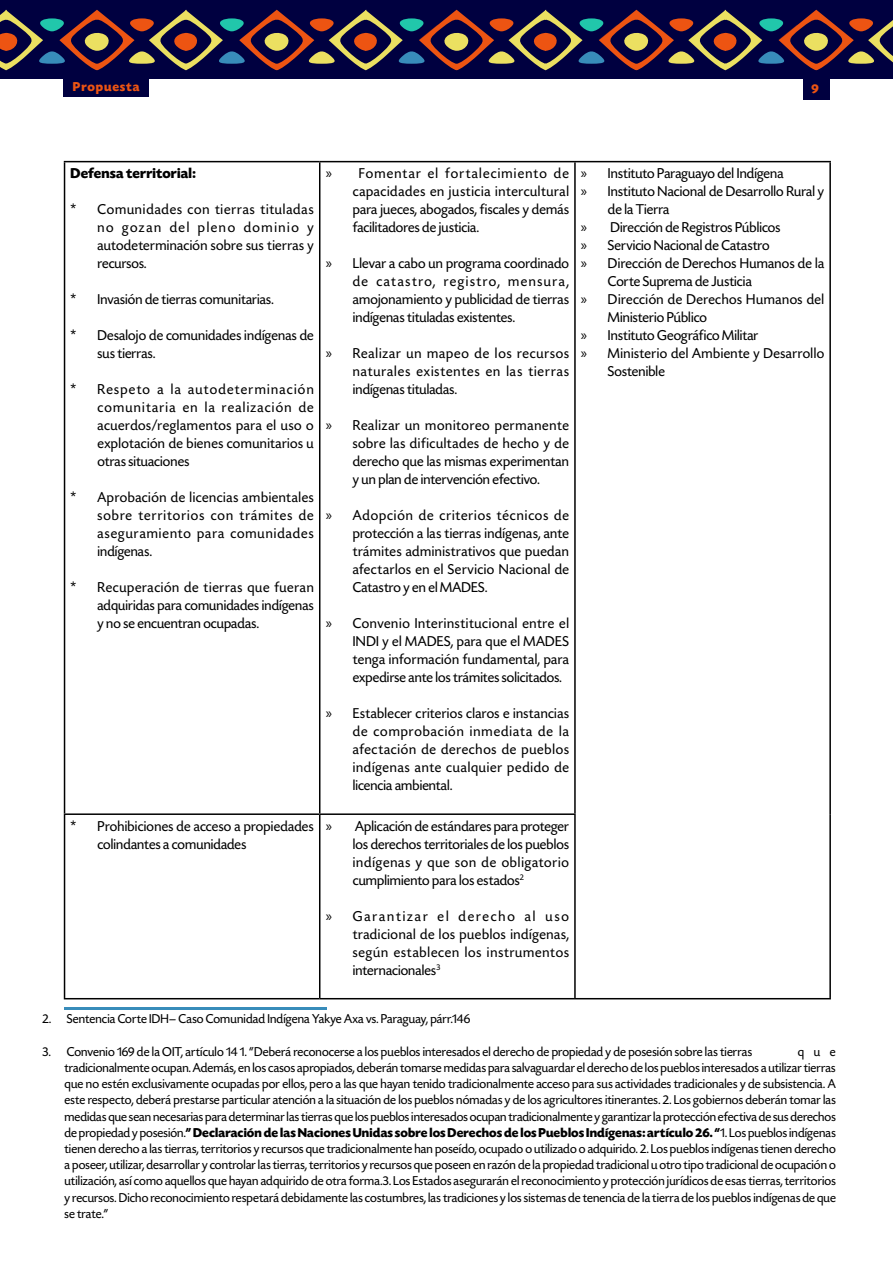
<style>
.page{position:relative;width:893px;height:1263px;background:#fff}
.page>*{position:absolute;margin:0;border:0;box-sizing:border-box;transform-origin:0 0}
.t1{font:15px/18px "Today SHOP";letter-spacing:.01em;color:#000;text-align:justify}
.t2{font:15px "Today SHOP";letter-spacing:.03em;color:#000}
.t3{font:15px "Today SHOP";letter-spacing:.035em;color:#000}
.t4{font:700 15px "Today SHOP";letter-spacing:.01em;color:#000}
.t5{font:13.5px/16.2px "Today SHOP";letter-spacing:.01em;color:#000;text-align:justify}
.t6{font:700 13.5px "Today SHOP";letter-spacing:.065em;color:#ed5412}
.s1{font-family:"Myriad Pro"}
.s2{font-weight:700}
</style>
<div class="page">
<div style="left:803px;top:79px;width:26px;height:20px;background:#000040"></div>
<div style="left:64px;top:77px;width:85px;height:20px;background:#000040"></div>
<div style="left:0;top:0;width:893px;height:79px;background:#000040"></div>
<svg style="left:0;top:10px;width:893px;height:60px"></svg>
<hr style="left:64px;top:161px;width:256px;height:1px;background:#000">
<hr style="left:64px;top:162px;width:1px;height:651px;background:#000">
<hr style="left:320px;top:161px;width:255px;height:1px;background:#000">
<hr style="left:319px;top:162px;width:1px;height:651px;background:#000">
<hr style="left:575px;top:161px;width:256px;height:1px;background:#000">
<hr style="left:574px;top:162px;width:2px;height:651px;background:#000">
<hr style="left:829px;top:162px;width:2px;height:652px;background:#000">
<hr style="left:64px;top:813px;width:256px;height:2px;background:#000">
<hr style="left:64px;top:815px;width:1px;height:183px;background:#000">
<hr style="left:320px;top:813px;width:256px;height:2px;background:#000">
<hr style="left:319px;top:815px;width:1px;height:183px;background:#000">
<hr style="left:574px;top:815px;width:2px;height:183px;background:#000">
<hr style="left:829px;top:814px;width:2px;height:184px;background:#000">
<hr style="left:64px;top:998px;width:256px;height:1px;background:#000">
<hr style="left:320px;top:998px;width:255px;height:1px;background:#000">
<hr style="left:575px;top:998px;width:256px;height:1px;background:#000">
<hr style="left:65px;top:1007px;width:262px;height:2px;background:#388cba">
<p class="t6" style="left:73px;top:80px;width:68px">Propuesta</p>
<p class="t6" style="left:811px;top:82px;width:9px">9</p>
<p class="t5" style="left:43px;top:1011px;width:10px">2.</p>
<p class="t5" style="left:43px;top:1044px;width:10px">3.</p>
<p class="t4" style="left:71px;top:165px;width:127px">Defensa territorial:</p>
<p class="t1" style="left:98px;top:201px;width:218px;text-indent:-27px">* Comunidades con tierras tituladas no gozan del pleno dominio y autodeterminación sobre sus tierras y recursos.</p>
<p class="t1" style="left:71px;top:291px;width:205px">* Invasión de tierras comunitarias.</p>
<p class="t1" style="left:98px;top:327px;width:218px;text-indent:-27px">* Desalojo de comunidades indígenas de sus tierras.</p>
<p class="t1" style="left:98px;top:381px;width:218px;text-indent:-27px">* Respeto a la autodeterminación comunitaria en la realización de acuerdos/reglamentos para el uso o explotación de bienes comunitarios u otras situaciones</p>
<p class="t1" style="left:98px;top:489px;width:218px;text-indent:-27px">* Aprobación de licencias ambientales sobre territorios con trámites de aseguramiento para comunidades indígenas.</p>
<p class="t1" style="left:98px;top:579px;width:218px;text-indent:-27px">* Recuperación de tierras que fueran adquiridas para comunidades indígenas y no se encuentran ocupadas.</p>
<p class="t1" style="left:353px;top:165px;width:218px;text-indent:-27px"><span class="s1">»</span> Fomentar el fortalecimiento de capacidades en justicia intercultural para jueces, abogados, fiscales y demás facilitadores de justicia.</p>
<p class="t1" style="left:353px;top:255px;width:218px;text-indent:-27px"><span class="s1">»</span> Llevar a cabo un programa coordinado de catastro, registro, mensura, amojonamiento y publicidad de tierras indígenas tituladas existentes.</p>
<p class="t1" style="left:353px;top:345px;width:218px;text-indent:-27px"><span class="s1">»</span> Realizar un mapeo de los recursos naturales existentes en las tierras indígenas tituladas.</p>
<p class="t1" style="left:353px;top:417px;width:218px;text-indent:-27px"><span class="s1">»</span> Realizar un monitoreo permanente sobre las dificultades de hecho y de derecho que las mismas experimentan y un plan de intervención efectivo.</p>
<p class="t1" style="left:353px;top:507px;width:218px;text-indent:-27px"><span class="s1">»</span> Adopción de criterios técnicos de protección a las tierras indígenas, ante trámites administrativos que puedan afectarlos en el Servicio Nacional de Catastro y en el MADES.</p>
<p class="t1" style="left:353px;top:615px;width:218px;text-indent:-27px"><span class="s1">»</span> Convenio Interinstitucional entre el INDI y el MADES, para que el MADES tenga información fundamental, para expedirse ante los trámites solicitados.</p>
<p class="t1" style="left:353px;top:705px;width:218px;text-indent:-27px"><span class="s1">»</span> Establecer criterios claros e instancias de comprobación inmediata de la afectación de derechos de pueblos indígenas ante cualquier pedido de licencia ambiental.</p>
<p class="t1" style="left:581px;top:165px;width:204px"><span class="s1">»</span> Instituto Paraguayo del Indígena</p>
<p class="t1" style="left:581px;top:183px;width:245px"><span class="s1">»</span> Instituto Nacional de Desarrollo Rural y</p>
<p class="t1" style="left:608px;top:201px;width:63px">de la Tierra</p>
<p class="t1" style="left:581px;top:219px;width:201px"><span class="s1">»</span> Dirección de Registros Públicos</p>
<p class="t1" style="left:581px;top:237px;width:190px"><span class="s1">»</span> Servicio Nacional de Catastro</p>
<p class="t1" style="left:581px;top:255px;width:245px"><span class="s1">»</span> Dirección de Derechos Humanos de la</p>
<p class="t1" style="left:608px;top:273px;width:145px">Corte Suprema de Justicia</p>
<p class="t3" style="left:581px;top:292px;width:245px"><span class="s1">»</span> Dirección de Derechos Humanos del</p>
<p class="t1" style="left:608px;top:309px;width:100px">Ministerio Público</p>
<p class="t1" style="left:581px;top:327px;width:179px"><span class="s1">»</span> Instituto Geográfico Militar</p>
<p class="t2" style="left:581px;top:346px;width:245px"><span class="s1">»</span> Ministerio del Ambiente y Desarrollo</p>
<p class="t1" style="left:608px;top:363px;width:58px">Sostenible</p>
<p class="t1" style="left:98px;top:817px;width:218px;text-indent:-27px">* Prohibiciones de acceso a propiedades colindantes a comunidades</p>
<p class="t1" style="left:353px;top:817px;width:218px;text-indent:-27px"><span class="s1">»</span> Aplicación de estándares para proteger los derechos territoriales de los pueblos indígenas y que son de obligatorio cumplimiento para los estados<sup>2</sup></p>
<p class="t1" style="left:353px;top:907px;width:218px;text-indent:-27px"><span class="s1">»</span> Garantizar el derecho al uso tradicional de los pueblos indígenas, según establecen los instrumentos internacionales<sup>3</sup></p>
<p class="t5" style="left:67px;top:1011px;width:405px">Sentencia Corte IDH– Caso Comunidad Indígena Yakye Axa vs. Paraguay, párr.146</p>
<p class="t5" style="left:67px;top:1044px;width:687px">Convenio 169 de la OIT, artículo 14 1. “Deberá reconocerse a los pueblos interesados el derecho de propiedad y de posesión sobre las tierras</p>
<p class="t5" style="left:65px;top:1044px;width:773px;text-indent:733px">que tradicionalmente ocupan. Además, en los casos apropiados, deberán tomarse medidas para salvaguardar el derecho de los pueblos interesados a utilizar tierras que no estén exclusivamente ocupadas por ellos, pero a las que hayan tenido tradicionalmente acceso para sus actividades tradicionales y de subsistencia. A este respecto, deberá prestarse particular atención a la situación de los pueblos nómadas y de los agricultores itinerantes. 2. Los gobiernos deberán tomar las medidas que sean necesarias para determinar las tierras que los pueblos interesados ocupan tradicionalmente y garantizar la protección efectiva de sus derechos de propiedad y posesión.<span class="s2">” Declaración de las Naciones Unidas sobre los Derechos de los Pueblos Indígenas: artículo 26. “</span>1. Los pueblos indígenas tienen derecho a las tierras, territorios y recursos que tradicionalmente han poseído, ocupado o utilizado o adquirido. 2. Los pueblos indígenas tienen derecho a poseer, utilizar, desarrollar y controlar las tierras, territorios y recursos que poseen en razón de la propiedad tradicional u otro tipo tradicional de ocupación o utilización, así como aquellos que hayan adquirido de otra forma.3. Los Estados asegurarán el reconocimiento y protección jurídicos de esas tierras, territorios y recursos. Dicho reconocimiento respetará debidamente las costumbres, las tradiciones y los sistemas de tenencia de la tierra de los pueblos indígenas de que se trate.”</p>
</div>
